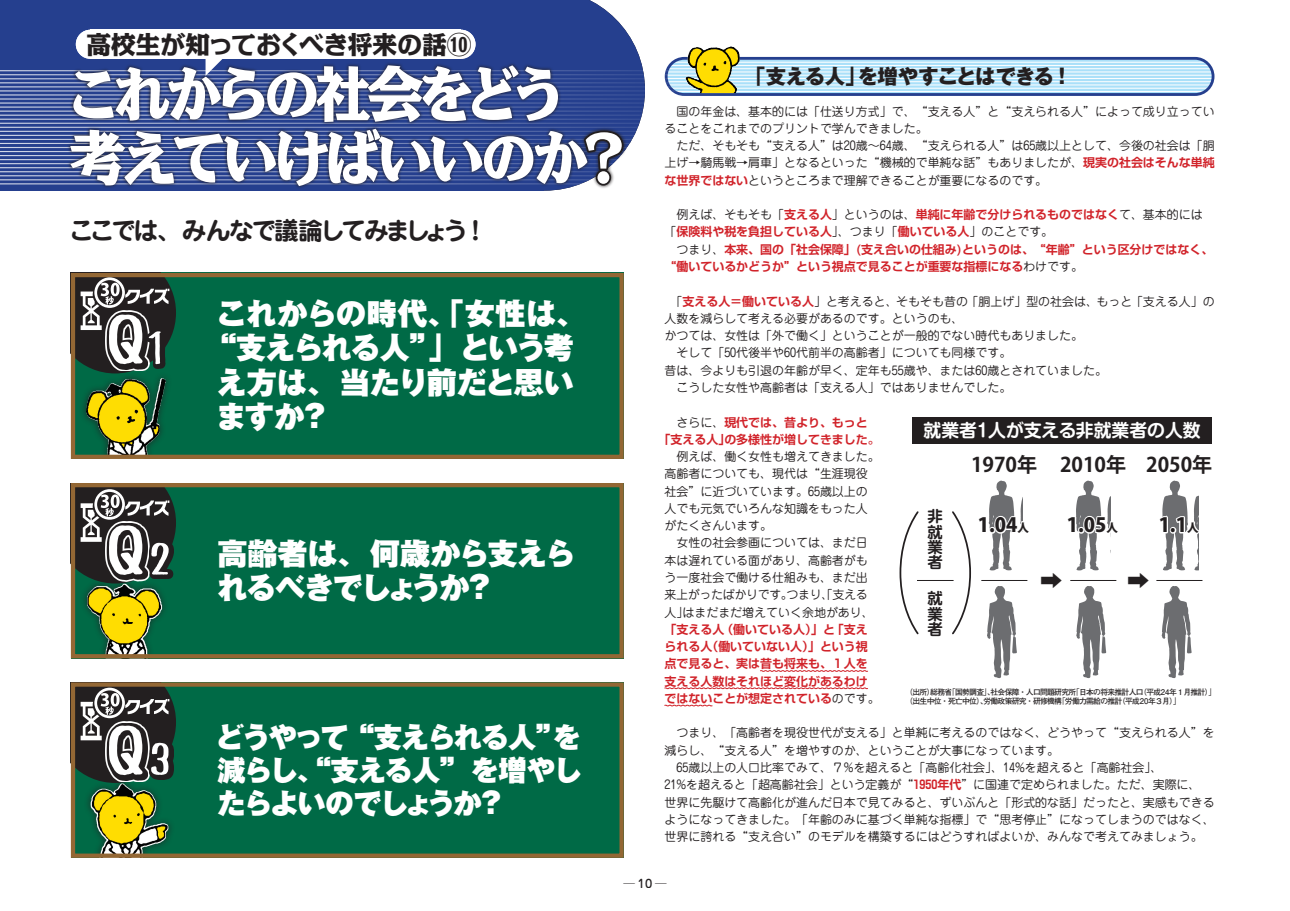
<style>
.page{position:relative;width:1290px;height:911px;background:#fff}
.page>*{position:absolute;margin:0;border:0;box-sizing:border-box;transform-origin:0 0}
.t1{font:61.38px/63.8px "Ro NOW Std MU";letter-spacing:-.115em;color:#fff;scale:.94 1}
.t2{font:900 30.12px/34.5px "Gothic MB101 Pro";letter-spacing:-.035em;color:#fff}
.t3{font:900 30.12px "Gothic MB101 Pro";letter-spacing:.015em;color:#fff}
.t4{font:900 30.12px "Gothic MB101 Pro";letter-spacing:-.065em;color:#fff}
.t5{font:900 30.12px "Gothic MB101 Pro";letter-spacing:-.015em;color:#fff}
.t6{font:900 28.38px/32.8px "Gothic MB101 Pro";letter-spacing:-.06em;color:#fff;text-align:justify}
.t7{font:700 24.75px "Jun 501 Pro";letter-spacing:-.11em;color:#231f20}
.t8{font:800 24.75px "Kakumin Pro";color:#231f20}
.t9{font:800 22.38px "Koz Go Pro";color:#231f20}
.t10{font:800 20.38px "Gothic MB101 Pro";letter-spacing:-.03em;color:#231f20}
.t11{font:700 20.12px "Koz Go Pro";color:#231f20}
.t12{font:800 19.5px "Koz Go Pro";color:#231f20}
.t13{font:700 17.88px "Shin M Go Pro De";color:#fff}
.t14{font:700 15.38px/15.4px "Shin M Go Pro De";color:#231f20;text-align:justify}
.t15{font:12px/17.2px "Jun 201 Pro";color:#231f20}
.t16{font:700 12px/17.2px "Shin Go Pro De";color:#d1232a}
.t17{font:500 11.5px "Jun 34 Pro";color:#231f20}
.t18{font:700 7.75px/9.2px "Futo Go B101 Pro";letter-spacing:-.09em;color:#231f20}
.s1{font-family:"Shin Go Pro De";font-weight:700;color:#d1232a}
.s2{font-family:"Jun 201 Pro";font-weight:400;color:#231f20}
.s3{font-size:11.5px}
</style>
<div class="page">
<svg style="left:760px;top:670px;width:108px;height:2px"></svg>
<svg style="left:664px;top:687px;width:204px;height:2px"></svg>
<svg style="left:664px;top:704px;width:49px;height:2px"></svg>
<svg style="left:666px;top:58px;width:547px;height:36px;fill:#aae0f9"></svg>
<hr style="left:665px;top:91px;width:549px;height:1px;background:#fff">
<hr style="left:665px;top:88px;width:549px;height:1px;background:#fff">
<hr style="left:665px;top:84px;width:549px;height:1px;background:#fff">
<hr style="left:665px;top:81px;width:549px;height:1px;background:#fff">
<hr style="left:665px;top:78px;width:549px;height:1px;background:#fff">
<hr style="left:665px;top:75px;width:549px;height:1px;background:#fff">
<hr style="left:665px;top:71px;width:549px;height:1px;background:#fff">
<hr style="left:665px;top:68px;width:549px;height:1px;background:#fff">
<hr style="left:665px;top:65px;width:549px;height:1px;background:#fff">
<hr style="left:665px;top:62px;width:549px;height:1px;background:#fff">
<div style="left:665px;top:57px;width:549px;height:39px;border:3px solid #253f8e;border-radius:18px"></div>
<div style="left:0;top:1px;width:543px;height:190px;background:#253f8e"></div>
<hr style="left:0;top:183px;width:717px;height:1px;background:#fff">
<hr style="left:0;top:179px;width:717px;height:1px;background:#fff">
<hr style="left:0;top:175px;width:717px;height:1px;background:#fff">
<hr style="left:0;top:171px;width:717px;height:1px;background:#fff">
<hr style="left:0;top:167px;width:717px;height:1px;background:#fff">
<hr style="left:0;top:163px;width:717px;height:1px;background:#fff">
<hr style="left:0;top:159px;width:717px;height:1px;background:#fff">
<hr style="left:0;top:155px;width:717px;height:1px;background:#fff">
<hr style="left:0;top:151px;width:717px;height:1px;background:#fff">
<hr style="left:0;top:147px;width:717px;height:1px;background:#fff">
<hr style="left:0;top:143px;width:717px;height:1px;background:#fff">
<hr style="left:0;top:139px;width:717px;height:1px;background:#fff">
<hr style="left:0;top:135px;width:717px;height:1px;background:#fff">
<hr style="left:0;top:131px;width:717px;height:1px;background:#fff">
<hr style="left:0;top:127px;width:717px;height:1px;background:#fff">
<hr style="left:0;top:123px;width:717px;height:1px;background:#fff">
<hr style="left:0;top:119px;width:717px;height:1px;background:#fff">
<hr style="left:0;top:115px;width:717px;height:1px;background:#fff">
<hr style="left:0;top:111px;width:717px;height:1px;background:#fff">
<hr style="left:0;top:106px;width:717px;height:2px;background:#fff">
<hr style="left:0;top:102px;width:717px;height:2px;background:#fff">
<hr style="left:0;top:98px;width:717px;height:2px;background:#fff">
<hr style="left:0;top:94px;width:717px;height:2px;background:#fff">
<hr style="left:0;top:90px;width:717px;height:1px;background:#fff">
<hr style="left:0;top:86px;width:717px;height:1px;background:#fff">
<hr style="left:0;top:82px;width:717px;height:1px;background:#fff">
<hr style="left:0;top:78px;width:717px;height:1px;background:#fff">
<hr style="left:0;top:74px;width:717px;height:1px;background:#fff">
<hr style="left:0;top:70px;width:717px;height:1px;background:#fff">
<div style="left:67px;top:62px;width:560px;height:128px;background:#231f20;opacity:.75"></div>
<svg style="left:444px;top:1px;width:201px;height:190px"></svg>
<svg style="left:206px;top:59px;width:23px;height:17px"></svg>
<div style="left:90px;top:30px;width:371px;height:29px;background:#fff"></div>
<div style="left:446px;top:30px;width:29px;height:29px;background:#fff;border-radius:50%"></div>
<div style="left:76px;top:30px;width:29px;height:29px;background:#fff;border-radius:50%"></div>
<div style="left:71px;top:273px;width:553px;height:186px;background:#006a46"></div>
<div style="left:79px;top:371px;width:93px;height:88px;background:#231f20;opacity:.75"></div>
<img style="left:92px;top:378px;width:69px;height:47px">
<div style="left:71px;top:273px;width:553px;height:186px;border:4px solid #936734"></div>
<div style="left:71px;top:483px;width:553px;height:175px;background:#006a46"></div>
<div style="left:80px;top:577px;width:89px;height:81px;background:#231f20;opacity:.75"></div>
<img style="left:87px;top:584px;width:61px;height:69px">
<div style="left:71px;top:483px;width:553px;height:175px;border:4px solid #936734"></div>
<div style="left:71px;top:682px;width:553px;height:175px;background:#006a46"></div>
<div style="left:84px;top:776px;width:91px;height:81px;background:#231f20;opacity:.75"></div>
<img style="left:90px;top:784px;width:72px;height:68px">
<div style="left:71px;top:682px;width:553px;height:175px;border:4px solid #936734"></div>
<img style="left:684px;top:46px;width:55px;height:47px">
<svg style="left:899px;top:511px;width:20px;height:124px"></svg>
<hr style="left:917px;top:580px;width:36px;height:1px;background:#231f20">
<div style="left:912px;top:417px;width:300px;height:26px;background:#231f20"></div>
<hr style="left:1070px;top:580px;width:46px;height:1px;background:#231f20">
<svg style="left:1076px;top:480px;width:35px;height:90px"></svg>
<hr style="left:1156px;top:580px;width:46px;height:1px;background:#231f20">
<svg style="left:1162px;top:480px;width:37px;height:90px"></svg>
<svg style="left:1161px;top:586px;width:31px;height:92px"></svg>
<svg style="left:1076px;top:586px;width:30px;height:92px"></svg>
<svg style="left:952px;top:480px;width:76px;height:198px"></svg>
<svg style="left:71px;top:273px;width:105px;height:100px"></svg>
<svg style="left:71px;top:483px;width:105px;height:100px"></svg>
<svg style="left:71px;top:682px;width:105px;height:101px"></svg>
<h3 class="t8" style="left:86px;top:24px;width:387px">高校生が知っておくべき将来の話⑩</h3>
<h3 class="t8" style="left:447px;top:24px;width:26px">①</h3>
<h1 class="t1" style="left:64px;top:65px;width:606px">これからの社会をどう考えていけばいいのか？</h1>
<h3 class="t7" style="left:69px;top:211px;width:420px">ここでは、みんなで議論してみましょう！</h3>
<h2 class="t3" style="left:217px;top:288px;width:371px">これからの時代、「女性は、</h2>
<h2 class="t4" style="left:206px;top:322px;width:369px">“支えられる人”」という考</h2>
<h2 class="t5" style="left:217px;top:357px;width:359px">え方は、当たり前だと思い</h2>
<h2 class="t2" style="left:216px;top:396px;width:115px">ますか？</h2>
<h2 class="t2" style="left:217px;top:532px;width:359px">高齢者は、何歳から支えられるべきでしょうか？</h2>
<h3 class="t6" style="left:216px;top:717px;width:367px">どうやって“支えられる人”を減らし、“支える人”を増やしたらよいのでしょうか？</h3>
<h3 class="t10" style="left:745px;top:59px;width:328px">「支える人」を増やすことはできる！</h3>
<p class="t15" style="left:664px;top:101px;width:552px">　国の年金は、基本的には「仕送り方式」で、“支える人”と“支えられる人”によって成り立っていることをこれまでのプリントで学んできました。<br>　ただ、そもそも“支える人”は20歳～64歳、“支えられる人”は65歳以上として、今後の社会は「胴上げ→騎馬戦→肩車」となるといった“機械的で単純な話”もありましたが、<span class="s1">現実の社会はそんな単純な世界ではない</span>というところまで理解できることが重要になるのです。</p>
<p class="t15" style="left:664px;top:205px;width:540px">　例えば、そもそも「<span class="s1">支える人</span>」というのは、<span class="s1">単純に年齢で分けられるものではなく</span>て、基本的には</p>
<p class="t16" style="left:664px;top:222px;width:550px"><span class="s2">「</span>保険料や税を負担している人<span class="s2">」、つまり「</span>働いている人<span class="s2">」のことです。<br>　つまり、</span>本来、国の「社会保障」(支え合いの仕組み)というのは、“年齢”という区分けではなく、“働いているかどうか”という視点で見ることが重要な指標になる<span class="s2">わけです。</span></p>
<p class="t15" style="left:664px;top:291px;width:552px">　「<span class="s1">支える人＝働いている人</span>」と考えると、そもそも昔の「胴上げ」型の社会は、もっと「支える人」の人数を減らして考える必要があるのです。というのも、<br>かつては、女性は「外で働く」ということが一般的でない時代もありました。<br>　そして「50代後半や60代前半の高齢者」についても同様です。<br>昔は、今よりも引退の年齢が早く、定年も55歳や、または60歳とされていました。<br>　こうした女性や高齢者は「支える人」ではありませんでした。</p>
<p class="t16" style="left:658px;top:412px;width:223px;text-align:center"><span class="s2">　さらに、</span>現代では、昔より、もっと<br>「支える人」の多様性が増してきました。</p>
<p class="t15" style="left:664px;top:446px;width:217px">　例えば、働く女性も増えてきました。高齢者についても、現代は“生涯現役社会”に近づいています。65歳以上の人でも元気でいろんな知識をもった人がたくさんいます。<br>　女性の社会参画については、まだ日本は遅れている面があり、高齢者がもう一度社会で働ける仕組みも、まだ出来上がったばかりです。つまり、「支える人」はまだまだ増えていく余地があり、</p>
<p class="t16" style="left:664px;top:619px;width:217px">「支える人（働いている人）」と「支えられる人（働いていない人）」という視点で見ると、実は昔も将来も、１人を支える人数はそれほど変化があるわけではないことが想定されている<span class="s2">のです。</span></p>
<p class="t15" style="left:664px;top:723px;width:552px">　つまり、「高齢者を現役世代が支える」と単純に考えるのではなく、どうやって“支えられる人”を減らし、“支える人”を増やすのか、ということが大事になっています。<br>　65歳以上の人口比率でみて、７%を超えると「高齢化社会」、14%を超えると「高齢社会」、<br>21%を超えると「超高齢社会」という定義が“<span class="s1">1950年代</span>”に国連で定められました。ただ、実際に、世界に先駆けて高齢化が進んだ日本で見てみると、ずいぶんと「形式的な話」だったと、実感もできるようになってきました。「年齢のみに基づく単純な指標」で“思考停止”になってしまうのではなく、世界に誇れる“支え合い”のモデルを構築するにはどうすればよいか、みんなで考えてみましょう。</p>
<h3 class="t13" style="left:923px;top:415px;width:279px">就業者１人が支える非就業者の人数</h3>
<h3 class="t11" style="left:971px;top:452px;width:68px">1970年</h3>
<h3 class="t11" style="left:1060px;top:452px;width:68px">2010年</h3>
<h3 class="t11" style="left:1146px;top:452px;width:68px">2050年</h3>
<p class="t14" style="left:927px;top:507px;width:17px">非就業者</p>
<p class="t14" style="left:927px;top:589px;width:17px">就業者</p>
<h3 class="t12" style="left:978px;top:512px;width:53px">1.04<span class="s3">人</span></h3>
<h3 class="t12" style="left:1067px;top:512px;width:53px">1.05<span class="s3">人</span></h3>
<h3 class="t12" style="left:1158px;top:512px;width:41px">1.1<span class="s3">人</span></h3>
<h3 class="t9" style="left:1040px;top:566px;width:24px">➡</h3>
<h3 class="t9" style="left:1127px;top:566px;width:24px">➡</h3>
<p class="t18" style="left:905px;top:686px;width:312px">（出所）総務省「国勢調査」、社会保障・人口問題研究所「日本の将来推計人口（平成24年１月推計）」（出生中位・死亡中位）、労働政策研究・研修機構「労働力需給の推計（平成20年３月）」</p>
<p class="t17" style="left:623px;top:874px;width:45px">─10─</p>
</div>
